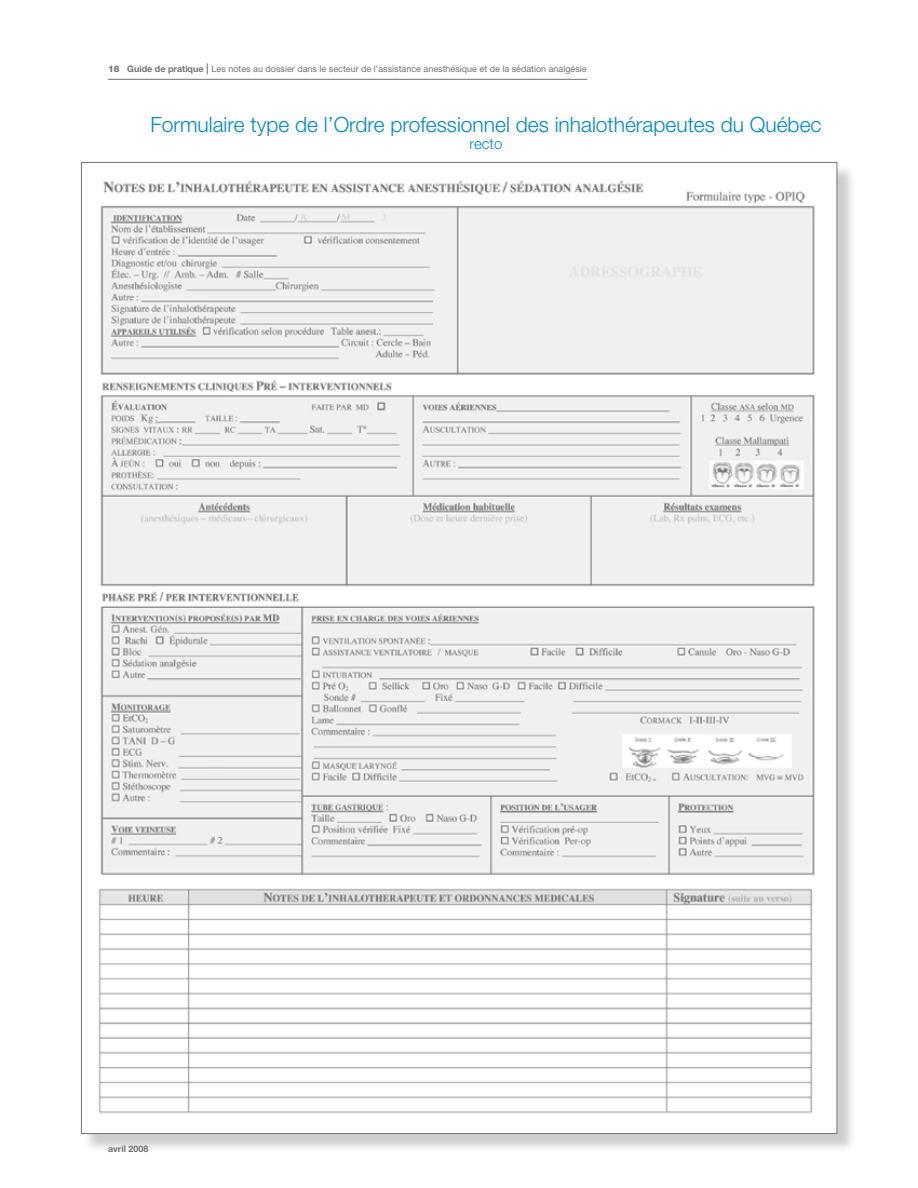
<style>
.page{position:relative;width:918px;height:1188px;background:#fff}
.page>*{position:absolute;margin:0;border:0;box-sizing:border-box;transform-origin:0 0}
.t1{font:300 21px "Helvetica Neue";color:#0089c2}
.t2{font:300 15px "Helvetica Neue";color:#0089c2}
.t3{font:9px "Helvetica Neue";color:#737173}
.t4{font:700 9px "Helvetica Neue";color:#737173}
.s1{font-weight:800}
.s2{font-weight:700}
</style>
<div class="page">
<hr style="left:108px;top:79px;width:479px;height:1px;background:#737173">
<div style="left:83px;top:164px;width:780px;height:995px;background:#737173;opacity:.35"></div>
<img style="left:83px;top:164px;width:752px;height:968px">
<p class="t3" style="left:108px;top:63px;width:480px"><span class="s1">18</span> <span class="s2">Guide de pratique</span> Les notes au dossier dans le secteur de l’assistance anesthésique et de la sédation analgésie</p>
<h1 class="t1" style="left:150px;top:112px;width:673px">Formulaire type de l’Ordre professionnel des inhalothérapeutes du Québec</h1>
<h2 class="t2" style="left:470px;top:134px;width:34px">recto</h2>
<p class="t4" style="left:108px;top:1143px;width:42px">avril 2008</p>
</div>
